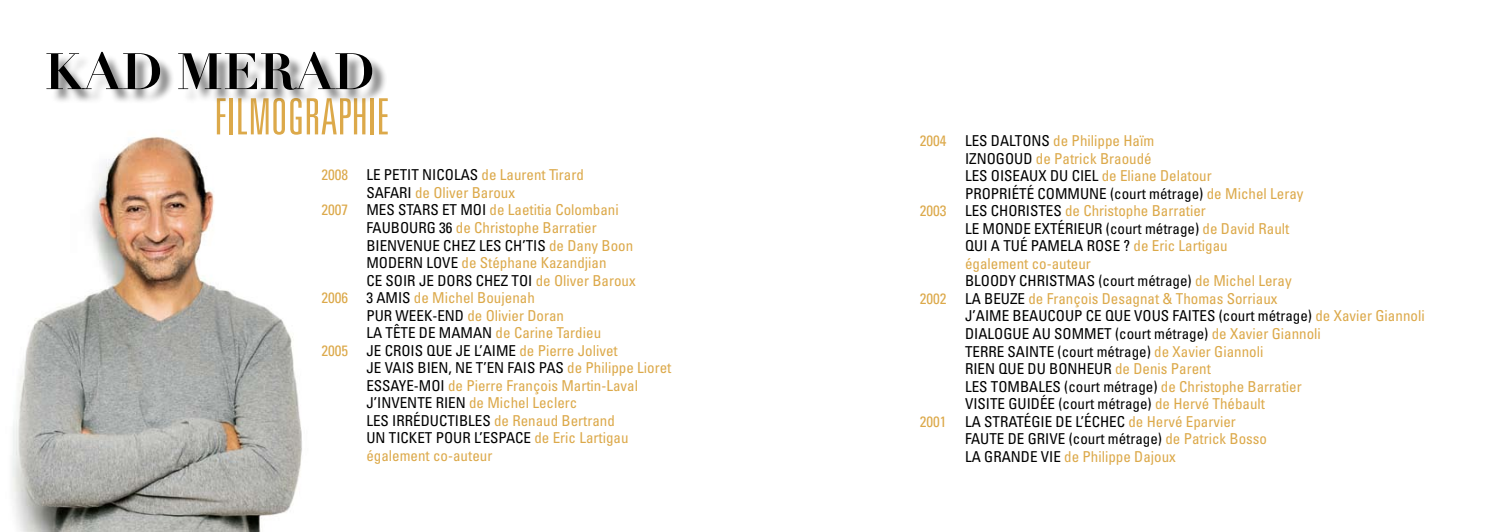
<style>
.page{position:relative;width:1489px;height:532px;background:#fff}
.page>*{position:absolute;margin:0;border:0;box-sizing:border-box;transform-origin:0 0}
.t1{font:700 50.25px "Didot LH";color:#000}
.t2{font:300 ultra-condensed 50px "Univers";color:#dca94a}
.t3{font:condensed 15px "Univers";color:#000}
.t4{font:condensed 15px "Univers";color:#dca94a}
.s1{color:#000}
.s2{color:#dca94a}
</style>
<div class="page">
<img style="left:12px;top:136px;width:290px;height:395px">
<div style="left:48px;top:53px;width:338px;height:51px;background:#000;opacity:.5"></div>
<h1 class="t1" style="left:44px;top:40px;width:332px">KAD ME RAD</h1>
<h2 class="t2" style="left:214px;top:91px;width:176px">FILMOGRAPHIE</h2>
<p class="t4" style="left:321px;top:165px;width:264px">2008 <span class="s1">LE PETIT N ICO LAS</span> de Laurent Tirard</p>
<p class="t4" style="left:366px;top:183px;width:150px"><span class="s1">SAFARI</span> de O liver Baroux</p>
<p class="t4" style="left:321px;top:200px;width:299px">2007 <span class="s1">MES STARS ET MO I</span> de Laetitia Colombani</p>
<p class="t3" style="left:366px;top:218px;width:25px">FAUBOU</p>
<p class="t4" style="left:418px;top:218px;width:180px"><span class="s1">RG 36</span> de Christophe Barratier</p>
<p class="t3" style="left:366px;top:235px;width:268px">B IENVENU E CHEZ LES CH’TIS <span class="s2">de Dany Boon</span></p>
<p class="t4" style="left:366px;top:253px;width:241px"><span class="s1">MO DERN LOVE</span> de Stéphane Kazandjian</p>
<p class="t3" style="left:366px;top:270px;width:271px">CE SO IR JE DORS CHEZ TO I <span class="s2">de Oliver Baroux</span></p>
<p class="t4" style="left:321px;top:288px;width:215px">2006 <span class="s1">3 AMIS</span> de Michel Boujenah</p>
<p class="t4" style="left:366px;top:305px;width:199px"><span class="s1">PUR WEEK-EN D</span> de Olivier Doran</p>
<p class="t4" style="left:366px;top:323px;width:236px"><span class="s1">LA TÊTE DE MAMAN</span> de Carine Tardieu</p>
<p class="t4" style="left:321px;top:340px;width:298px">2005 <span class="s1">JE CRO IS QU E JE L’AIME</span> de Pierre Jolivet</p>
<p class="t3" style="left:366px;top:358px;width:306px">JE VAIS B IEN, N E T’EN FAIS PAS <span class="s2">de Philippe Lioret</span></p>
<p class="t4" style="left:366px;top:376px;width:273px"><span class="s1">ESSAYE-MO I</span> de Pierre François Martin-Laval</p>
<p class="t4" style="left:366px;top:393px;width:212px"><span class="s1">J’INVENTE RIEN</span> de Michel Leclerc</p>
<p class="t3" style="left:366px;top:411px;width:250px">LES IRRÉDUCTIBLES <span class="s2">de Renaud Bertrand</span></p>
<p class="t3" style="left:366px;top:428px;width:264px">UN TICKET POU R L’ESPACE <span class="s2">de Eric Lartigau</span></p>
<p class="t4" style="left:366px;top:446px;width:127px">également co-auteur</p>
<p class="t4" style="left:919px;top:131px;width:236px">2004 <span class="s1">LES DALTON S</span> de Philippe Haïm</p>
<p class="t4" style="left:964px;top:149px;width:188px"><span class="s1">IZNOGOUD</span> de Patrick Braoudé</p>
<p class="t3" style="left:964px;top:166px;width:248px">LES O ISEAUX DU CIEL <span class="s2">de Eliane Delatour</span></p>
<p class="t3" style="left:964px;top:184px;width:340px">PRO PRIÉTÉ COMMUN E (court métrage) <span class="s2">de Michel Leray</span></p>
<p class="t4" style="left:919px;top:201px;width:287px">2003 <span class="s1">LES CHO RISTES</span> de Christophe Barratier</p>
<p class="t3" style="left:964px;top:219px;width:326px">LE MON DE EXTÉRIEUR (court métrage) <span class="s2">de David Rault</span></p>
<p class="t3" style="left:964px;top:236px;width:264px">QU I A TU É PAMELA ROSE ? <span class="s2">de Eric Lartigau</span></p>
<p class="t4" style="left:964px;top:254px;width:127px">également co-auteur</p>
<p class="t3" style="left:964px;top:271px;width:328px">BLOODY CHRISTMAS (court métrage) <span class="s2">de Michel Leray</span></p>
<p class="t4" style="left:919px;top:289px;width:359px">2002 <span class="s1">LA B EUZE</span> de François Desagnat &amp; Thomas Sorriaux</p>
<p class="t3" style="left:964px;top:306px;width:461px">J’AIME BEAUCOU P CE QU E VOUS FAITES (court métrage) <span class="s2">de Xavier Giannoli</span></p>
<p class="t3" style="left:964px;top:324px;width:357px">DIALOGUE AU SOMMET (court métrage) <span class="s2">de Xavier Giannoli</span></p>
<p class="t3" style="left:964px;top:341px;width:300px">TERRE SAINTE (court métrage) <span class="s2">de Xavier Giannoli</span></p>
<p class="t3" style="left:964px;top:359px;width:94px">RIEN QUE DU BON</p>
<p class="t4" style="left:1077px;top:359px;width:135px"><span class="s1">HEUR</span> de Denis Parent</p>
<p class="t3" style="left:964px;top:376px;width:338px">LES TO MBALES (court métrage) <span class="s2">de Christophe Barratier</span></p>
<p class="t3" style="left:964px;top:394px;width:301px">VISITE GU IDÉE (court métrage) <span class="s2">de Hervé Thébault</span></p>
<p class="t3" style="left:919px;top:411px;width:317px"><span class="s2">2001</span> LA STRATÉGIE DE L’ÉCHEC <span class="s2">de Hervé Eparvier</span></p>
<p class="t3" style="left:964px;top:429px;width:303px">FAUTE DE GRIVE (court métrage) <span class="s2">de Patrick Bosso</span></p>
<p class="t4" style="left:964px;top:446px;width:212px"><span class="s1">LA GRAN DE VIE</span> de Philippe Dajoux</p>
</div>
